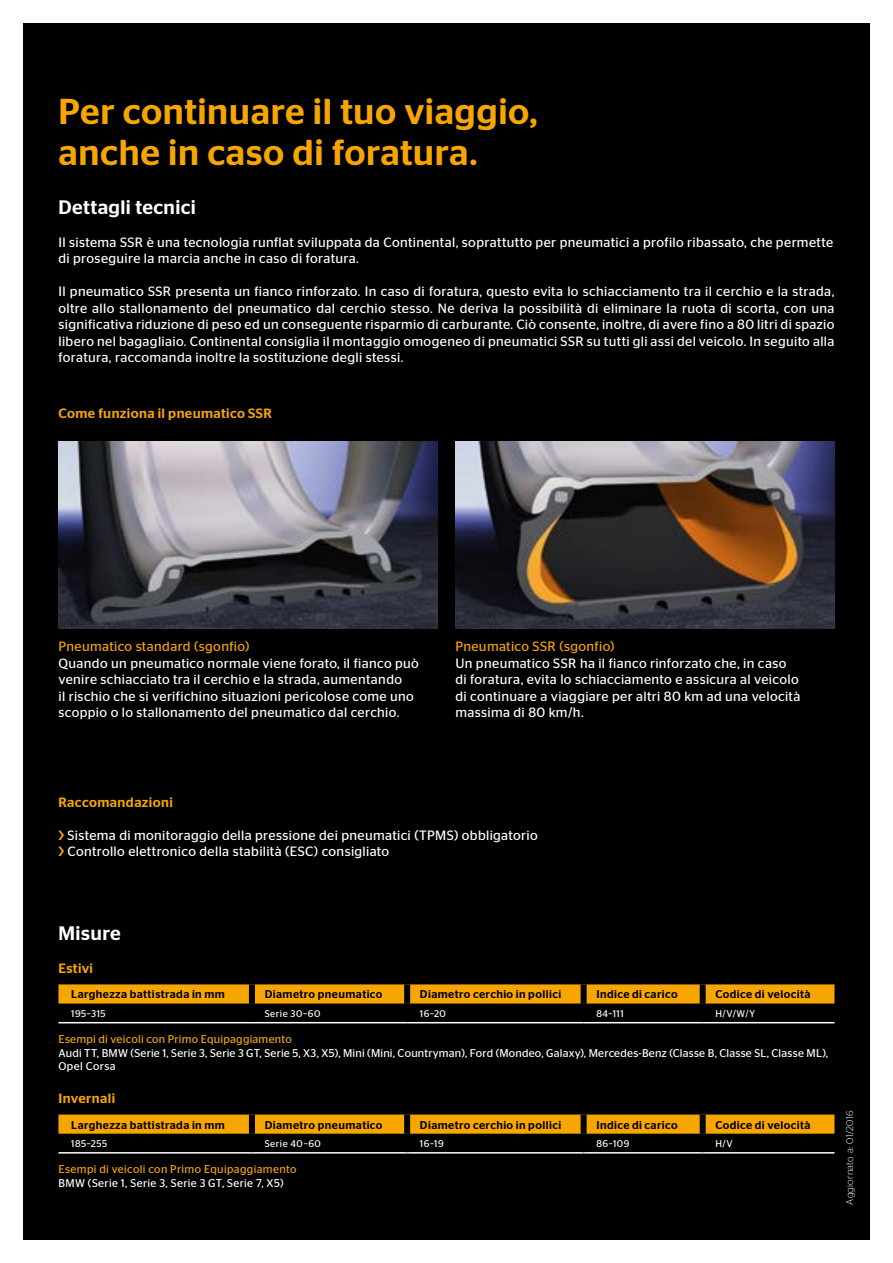
<style>
.page{position:relative;width:893px;height:1263px;background:#fff}
.page>*{position:absolute;margin:0;border:0;box-sizing:border-box;transform-origin:0 0}
.t1{font:500 36px/41.2px "Continental Stag Sans";letter-spacing:.015em;color:#f7a600}
.t2{font:500 19.5px "Continental Stag Sans";letter-spacing:.02em;color:#fff}
.t3{font:13.5px/16.5px "Continental Stag Sans";letter-spacing:.025em;color:#fff}
.t4{font:500 13.5px "Continental Stag Sans";letter-spacing:.03em;color:#f7a600}
.t5{font:13.5px "Continental Stag Sans";letter-spacing:.025em;color:#f7a600}
.t6{font:500 11.25px "Continental Stag Sans";letter-spacing:.035em;color:#000}
.t7{font:11.25px/13.5px "Continental Stag Sans";letter-spacing:.02em;color:#fff}
.t8{font:11.25px "Continental Stag Sans";letter-spacing:.025em;color:#f7a600}
.t9{font:9.75px "Continental Stag Sans";letter-spacing:.055em;color:#fff}
.t10{font:300 9.75px "Continental Stag Sans";letter-spacing:.03em;color:#fff}
.s1{font-weight:500;color:#f7a600}
</style>
<div class="page">
<div style="left:23px;top:23px;width:847px;height:1216px;background:#000"></div>
<img style="left:455px;top:442px;width:379px;height:187px">
<img style="left:59px;top:442px;width:379px;height:187px">
<div style="left:58px;top:984px;width:776px;height:19px;background:#f7a600"></div>
<hr style="left:58px;top:1022px;width:194px;height:1px;background:#fff">
<hr style="left:252px;top:1022px;width:155px;height:1px;background:#fff">
<hr style="left:407px;top:1022px;width:177px;height:1px;background:#fff">
<hr style="left:584px;top:1022px;width:119px;height:1px;background:#fff">
<hr style="left:703px;top:1022px;width:131px;height:1px;background:#fff">
<div style="left:249px;top:984px;width:6px;height:19px;background:#000"></div>
<div style="left:404px;top:984px;width:6px;height:19px;background:#000"></div>
<div style="left:581px;top:984px;width:6px;height:19px;background:#000"></div>
<div style="left:700px;top:984px;width:6px;height:19px;background:#000"></div>
<svg style="left:58px;top:1114px;width:776px;height:20px;background:#eb9e00"></svg>
<hr style="left:58px;top:1152px;width:194px;height:1px;background:#fff">
<hr style="left:252px;top:1152px;width:155px;height:1px;background:#fff">
<hr style="left:407px;top:1152px;width:177px;height:1px;background:#fff">
<hr style="left:584px;top:1152px;width:119px;height:1px;background:#fff">
<hr style="left:703px;top:1152px;width:131px;height:1px;background:#fff">
<div style="left:249px;top:1114px;width:6px;height:20px;background:#000"></div>
<div style="left:404px;top:1114px;width:6px;height:20px;background:#000"></div>
<div style="left:581px;top:1114px;width:6px;height:20px;background:#000"></div>
<div style="left:700px;top:1114px;width:6px;height:20px;background:#000"></div>
<h1 class="t1" style="left:58px;top:91px;width:481px">Per continuare il tuo viaggio, anche in caso di foratura.</h1>
<h2 class="t2" style="left:58px;top:196px;width:139px">Dettagli tecnici</h2>
<p class="t3" style="left:58px;top:234px;width:776px">Il sistema SSR è una tecnologia runflat sviluppata da Continental, soprattutto per pneumatici a profilo ribassato, che permette di proseguire la marcia anche in caso di foratura.</p>
<p class="t3" style="left:58px;top:283px;width:778px;text-align:justify">Il pneumatico SSR presenta un fianco rinforzato. In caso di foratura, questo evita lo schiacciamento tra il cerchio e la strada, oltre allo stallonamento del pneumatico dal cerchio stesso. Ne deriva la possibilità di eliminare la ruota di scorta, con una significativa riduzione di peso ed un conseguente risparmio di carburante. Ciò consente, inoltre, di avere fino a 80 litri di spazio libero nel bagagliaio. Continental consiglia il montaggio omogeneo di pneumatici SSR su tutti gli assi del veicolo. In seguito alla foratura, raccomanda inoltre la sostituzione degli stessi.</p>
<p class="t4" style="left:58px;top:406px;width:215px">Come funziona il pneumatico SSR</p>
<p class="t5" style="left:58px;top:639px;width:192px">Pneumatico standard (sgonfio)</p>
<p class="t3" style="left:58px;top:655px;width:362px">Quando un pneumatico normale viene forato, il fianco può venire schiacciato tra il cerchio e la strada, aumentando<br>il rischio che si verifichino situazioni pericolose come uno scoppio o lo stallonamento del pneumatico dal cerchio.</p>
<p class="t5" style="left:455px;top:639px;width:161px">Pneumatico SSR (sgonfio)</p>
<p class="t3" style="left:455px;top:655px;width:347px">Un pneumatico SSR ha il fianco rinforzato che, in caso di foratura, evita lo schiacciamento e assicura al veicolo di continuare a viaggiare per altri 80 km ad una velocità massima di 80 km/h.</p>
<p class="t4" style="left:58px;top:794px;width:116px">Raccomandazioni</p>
<p class="t3" style="left:59px;top:826px;width:481px"><span class="s1">&gt;</span> Sistema di monitoraggio della pressione dei pneumatici (TPMS) obbligatorio <span class="s1">&gt;</span> Controllo elettronico della stabilità (ESC) consigliato</p>
<h2 class="t2" style="left:59px;top:922px;width:64px">Misure</h2>
<p class="t4" style="left:58px;top:960px;width:36px">Estivi</p>
<p class="t6" style="left:71px;top:988px;width:155px">Larghezza battistrada in mm</p>
<p class="t6" style="left:265px;top:988px;width:119px">Diametro pneumatico</p>
<p class="t6" style="left:420px;top:988px;width:143px">Diametro cerchio in pollici</p>
<p class="t6" style="left:596px;top:988px;width:83px">Indice di carico</p>
<p class="t6" style="left:715px;top:988px;width:97px">Codice di velocità</p>
<p class="t9" style="left:71px;top:1008px;width:36px">195–315</p>
<p class="t9" style="left:265px;top:1008px;width:57px">Serie 30–60</p>
<p class="t9" style="left:420px;top:1008px;width:27px">16–20</p>
<p class="t9" style="left:596px;top:1008px;width:29px">84–111</p>
<p class="t9" style="left:715px;top:1008px;width:41px">H/V/W/Y</p>
<p class="t8" style="left:58px;top:1033px;width:235px">Esempi di veicoli con Primo Equipaggiamento</p>
<p class="t7" style="left:58px;top:1046px;width:771px">Audi TT, BMW (Serie 1, Serie 3, Serie 3 GT, Serie 5, X3, X5), Mini (Mini, Countryman), Ford (Mondeo, Galaxy), Mercedes-Benz (Classe B, Classe SL, Classe ML),<br>Opel Corsa</p>
<p class="t4" style="left:58px;top:1090px;width:58px">Invernali</p>
<p class="t6" style="left:71px;top:1118px;width:155px">Larghezza battistrada in mm</p>
<p class="t6" style="left:265px;top:1118px;width:119px">Diametro pneumatico</p>
<p class="t6" style="left:420px;top:1118px;width:143px">Diametro cerchio in pollici</p>
<p class="t6" style="left:596px;top:1118px;width:83px">Indice di carico</p>
<p class="t6" style="left:715px;top:1118px;width:97px">Codice di velocità</p>
<p class="t9" style="left:71px;top:1138px;width:38px">185–255</p>
<p class="t9" style="left:265px;top:1138px;width:58px">Serie 40–60</p>
<p class="t9" style="left:420px;top:1138px;width:25px">16–19</p>
<p class="t9" style="left:596px;top:1138px;width:35px">86–109</p>
<p class="t9" style="left:715px;top:1138px;width:19px">H/V</p>
<p class="t8" style="left:58px;top:1163px;width:239px">Esempi di veicoli con Primo Equipaggiamento</p>
<p class="t7" style="left:58px;top:1176px;width:227px">BMW (Serie 1, Serie 3, Serie 3 GT, Serie 7, X5)</p>
<p class="t10" style="left:844px;top:1204px;width:96px;rotate:-90deg">Aggiornato a: 01/2016</p>
</div>
